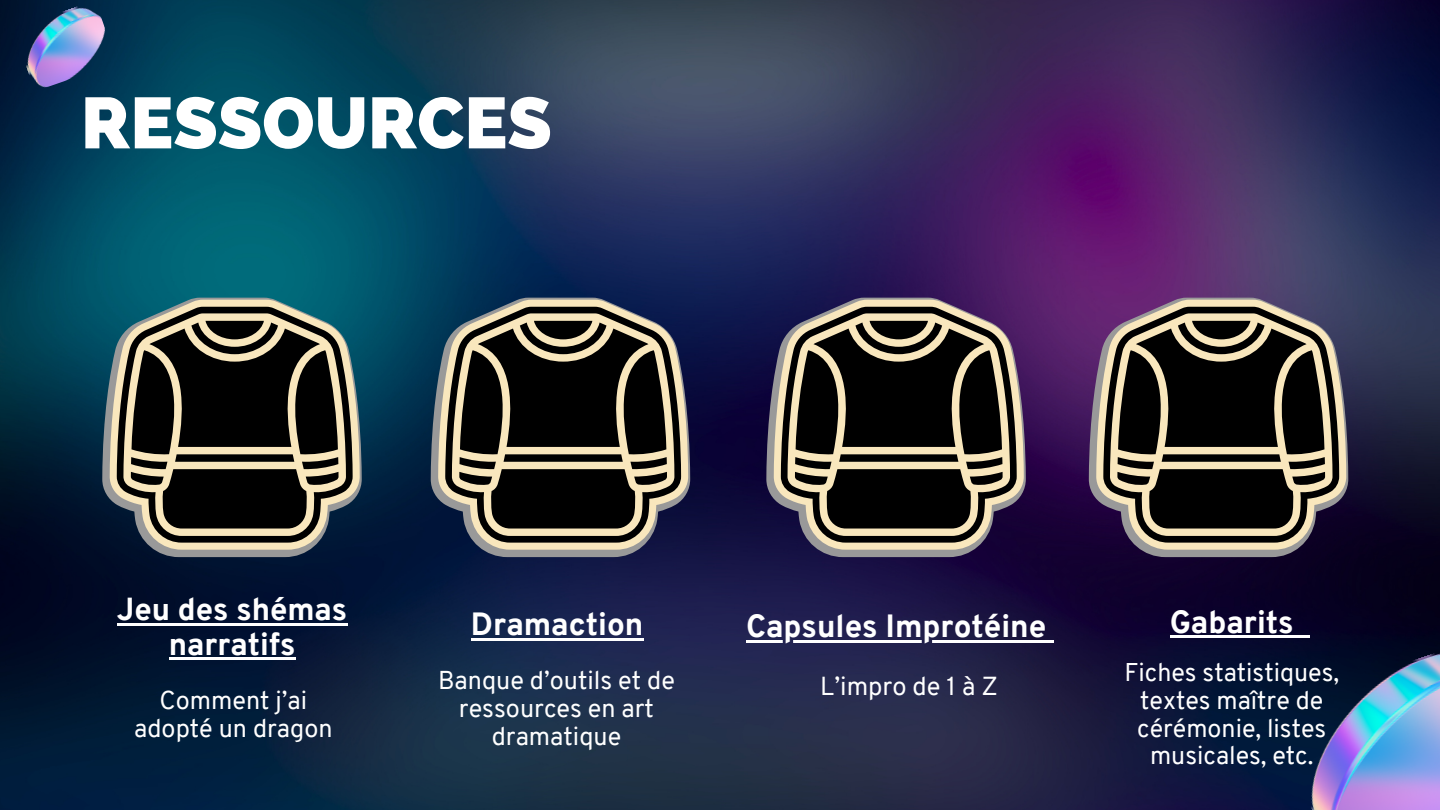
<style>
.page{position:relative;width:1440px;height:810px;background:#fff}
.page>*{position:absolute;margin:0;border:0;box-sizing:border-box;transform-origin:0 0}
.t1{font:800 72px "Raleway";color:#fff}
.t2{font:800 31.3px "Overpass";color:#fff}
.t3{font:800 31.1px/34.5px "Overpass";color:#fff;text-align:center}
.t4{font:25.4px "Overpass";color:#fff}
.t5{font:25.2px/27.8px "Overpass";color:#fff;text-align:center}
.t6{font:25.1px/27.8px "Overpass";color:#fff;text-align:center}
</style>
<div class="page">
<img style="left:0;top:0;width:1440px;height:810px">
<hr style="left:1170px;top:635px;width:124px;height:3px;background:#fff">
<img style="left:1276px;top:633px;width:164px;height:177px">
<img style="left:13px;top:0;width:104px;height:91px">
<svg style="left:102px;top:298px;width:260px;height:259px;background:#3a5968"></svg>
<svg style="left:110px;top:300px;width:250px;height:250px;background:#748b86"></svg>
<svg style="left:117px;top:307px;width:236px;height:236px;background:#6a7268"></svg>
<svg style="left:131px;top:321px;width:208px;height:208px;background:#3e3a30"></svg>
<hr style="left:746px;top:640px;width:300px;height:3px;background:#fff">
<svg style="left:1046px;top:640px;width:8px;height:3px"></svg>
<hr style="left:471px;top:638px;width:172px;height:3px;background:#fff">
<hr style="left:117px;top:623px;width:230px;height:3px;background:#fff">
<hr style="left:169px;top:657px;width:126px;height:3px;background:#fff">
<svg style="left:431px;top:298px;width:259px;height:259px;background:#3f4f67"></svg>
<svg style="left:438px;top:300px;width:250px;height:250px;background:#777b7f"></svg>
<svg style="left:445px;top:307px;width:236px;height:236px;background:#6c6a65"></svg>
<svg style="left:459px;top:321px;width:208px;height:208px;background:#3e3a30"></svg>
<svg style="left:766px;top:298px;width:260px;height:259px;background:#4a4164"></svg>
<svg style="left:774px;top:300px;width:250px;height:250px;background:#867582"></svg>
<svg style="left:781px;top:307px;width:236px;height:236px;background:#736766"></svg>
<svg style="left:795px;top:321px;width:208px;height:208px;background:#3e3a30"></svg>
<svg style="left:1089px;top:298px;width:259px;height:259px;background:#5a4969"></svg>
<svg style="left:1096px;top:300px;width:250px;height:250px;background:#8e7c84"></svg>
<svg style="left:1103px;top:307px;width:236px;height:236px;background:#776a67"></svg>
<svg style="left:1117px;top:321px;width:208px;height:208px;background:#3f3a30"></svg>
<p class="t1" style="left:81px;top:81px;width:472px">RESSOURCES</p>
<h2 class="t3" style="left:117px;top:595px;width:232px">Jeu des shémas narratifs</h2>
<p class="t5" style="left:134px;top:688px;width:200px">Comment j’ai adopté un dragon</p>
<p class="t2" style="left:471px;top:612px;width:174px">Dramaction</p>
<p class="t5" style="left:438px;top:669px;width:238px">Banque d’outils et de ressources en art dramatique</p>
<p class="t2" style="left:746px;top:614px;width:302px">Capsules Improtéine</p>
<h2 class="t4" style="left:820px;top:676px;width:179px">L’impro de 1 à Z</h2>
<p class="t2" style="left:1170px;top:609px;width:125px">Gabarits</p>
<h1 class="t6" style="left:1124px;top:661px;width:216px">Fiches statistiques, textes maître de cérémonie, listes musicales, etc.</h1>
</div>
